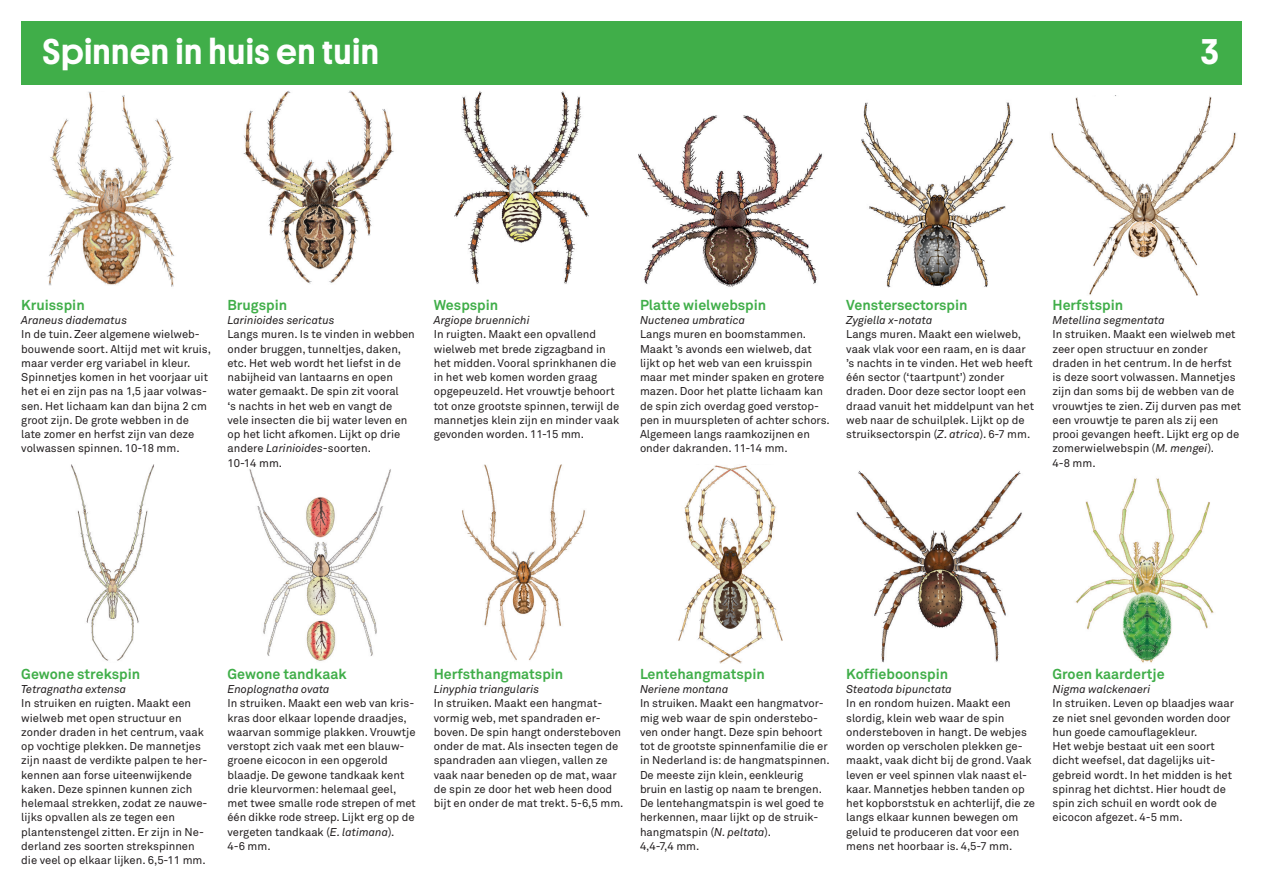
<style>
.page{position:relative;width:1263px;height:893px;background:#fff}
.page>*{position:absolute;margin:0;border:0;box-sizing:border-box;transform-origin:0 0}
.t1{font:500 36px "Platform";letter-spacing:.025em;color:#fff}
.t2{font:700 14.25px "Akkurat Pro";color:#40ae49}
.t3{font:11.25px/14.2px "Akkurat Pro";color:#231f20}
.t4{font:italic 11.25px "Akkurat Pro";color:#231f20}
.s1{font-style:italic}
</style>
<div class="page">
<img style="left:47px;top:91px;width:128px;height:196px">
<img style="left:243px;top:90px;width:151px;height:194px">
<img style="left:455px;top:91px;width:134px;height:193px">
<img style="left:638px;top:115px;width:185px;height:172px">
<img style="left:861px;top:102px;width:152px;height:186px">
<img style="left:1051px;top:96px;width:185px;height:199px">
<img style="left:71px;top:464px;width:83px;height:197px">
<img style="left:249px;top:469px;width:142px;height:192px">
<img style="left:462px;top:464px;width:123px;height:197px">
<img style="left:856px;top:471px;width:166px;height:191px">
<img style="left:1075px;top:478px;width:139px;height:185px">
<img style="left:678px;top:465px;width:105px;height:198px">
<div style="left:21px;top:21px;width:1221px;height:64px;background:#40ae49"></div>
<h1 class="t1" style="left:43px;top:25px;width:338px">Spinnen in huis en tuin</h1>
<h1 class="t1" style="left:1201px;top:25px;width:19px">3</h1>
<p class="t2" style="left:21px;top:296px;width:65px">Kruisspin</p>
<p class="t4" style="left:21px;top:314px;width:107px">Araneus diadematus</p>
<p class="t3" style="left:21px;top:328px;width:191px">In de tuin. Zeer algemene wielweb&shy;bouwende soort. Altijd met wit kruis, maar verder erg variabel in kleur.<br>Spinnetjes komen in het voorjaar uit het ei en zijn pas na 1,5 jaar volwas&shy;sen. Het lichaam kan dan bijna 2 cm groot zijn. De grote webben in de late zomer en herfst zijn van deze volwassen spinnen. 10-18 mm.</p>
<p class="t2" style="left:227px;top:296px;width:61px">Brugspin</p>
<p class="t4" style="left:227px;top:314px;width:109px">Larinioides sericatus</p>
<p class="t3" style="left:227px;top:328px;width:189px">Langs muren. Is te vinden in webben onder bruggen, tunneltjes, daken, etc. Het web wordt het liefst in de nabijheid van lantaarns en open water gemaakt. De spin zit vooral<br>‘s nachts in het web en vangt de vele insecten die bij water leven en op het licht afkomen. Lijkt op drie andere <span class="s1">Larinioides</span>-soorten.<br>10-14 mm.</p>
<p class="t2" style="left:434px;top:296px;width:66px">Wespspin</p>
<p class="t4" style="left:434px;top:314px;width:97px">Argiope bruennichi</p>
<p class="t3" style="left:434px;top:328px;width:187px">In ruigten. Maakt een opvallend wielweb met brede zigzagband in het midden. Vooral sprinkhanen die in het web komen worden graag opgepeuzeld. Het vrouwtje behoort tot onze grootste spinnen, terwijl de mannetjes klein zijn en minder vaak gevonden worden. 11-15 mm.</p>
<p class="t2" style="left:640px;top:296px;width:128px">Platte wielwebspin</p>
<p class="t4" style="left:640px;top:314px;width:107px">Nuctenea umbratica</p>
<p class="t3" style="left:640px;top:328px;width:191px">Langs muren en boomstammen.<br>Maakt ’s avonds een wielweb, dat lijkt op het web van een kruisspin maar met minder spaken en grotere mazen. Door het platte lichaam kan de spin zich overdag goed verstop&shy;pen in muurspleten of achter schors.<br>Algemeen langs raamkozijnen en onder dakranden. 11-14 mm.</p>
<p class="t2" style="left:846px;top:296px;width:123px">Venstersectorspin</p>
<p class="t4" style="left:846px;top:314px;width:88px">Zygiella x-notata</p>
<p class="t3" style="left:846px;top:328px;width:189px">Langs muren. Maakt een wielweb, vaak vlak voor een raam, en is daar ’s nachts in te vinden. Het web heeft één sector (‘taartpunt’) zonder draden. Door deze sector loopt een draad vanuit het middelpunt van het web naar de schuilplek. Lijkt op de struiksectorspin (<span class="s1">Z. atrica</span>). 6-7 mm.</p>
<p class="t2" style="left:1052px;top:296px;width:72px">Herfstspin</p>
<p class="t4" style="left:1052px;top:314px;width:114px">Metellina segmentata</p>
<p class="t3" style="left:1052px;top:328px;width:190px">In struiken. Maakt een wielweb met zeer open structuur en zonder draden in het centrum. In de herfst is deze soort volwassen. Mannetjes zijn dan soms bij de webben van de vrouwtjes te zien. Zij durven pas met een vrouwtje te paren als zij een prooi gevangen heeft. Lijkt erg op de zomerwielwebspin (<span class="s1">M. mengei</span>).<br>4-8 mm.</p>
<p class="t2" style="left:21px;top:665px;width:121px">Gewone strekspin</p>
<p class="t4" style="left:21px;top:682px;width:106px">Tetragnatha extensa</p>
<p class="t3" style="left:21px;top:696px;width:188px">In struiken en ruigten. Maakt een wielweb met open structuur en zonder draden in het centrum, vaak op vochtige plekken. De mannetjes zijn naast de verdikte palpen te her&shy;kennen aan forse uiteenwijkende kaken. Deze spinnen kunnen zich helemaal strekken, zodat ze nauwe&shy;lijks opvallen als ze tegen een plantenstengel zitten. Er zijn in Ne&shy;derland zes soorten strekspinnen die veel op elkaar lijken. 6,5-11 mm.</p>
<p class="t2" style="left:227px;top:665px;width:121px">Gewone tandkaak</p>
<p class="t4" style="left:227px;top:682px;width:104px">Enoplognatha ovata</p>
<p class="t3" style="left:227px;top:696px;width:190px">In struiken. Maakt een web van kris&shy;kras door elkaar lopende draadjes, waarvan sommige plakken. Vrouwtje verstopt zich vaak met een blauw&shy;groene eicocon in een opgerold blaadje. De gewone tandkaak kent drie kleurvormen: helemaal geel, met twee smalle rode strepen of met één dikke rode streep. Lijkt erg op de vergeten tandkaak (<span class="s1">E. latimana</span>).<br>4-6 mm.</p>
<p class="t2" style="left:434px;top:665px;width:131px">Herfsthangmatspin</p>
<p class="t4" style="left:434px;top:682px;width:107px">Linyphia triangularis</p>
<p class="t3" style="left:434px;top:696px;width:191px">In struiken. Maakt een hangmat&shy;vormig web, met spandraden er&shy;boven. De spin hangt ondersteboven onder de mat. Als insecten tegen de spandraden aan vliegen, vallen ze vaak naar beneden op de mat, waar de spin ze door het web heen dood bijt en onder de mat trekt. 5-6,5 mm.</p>
<p class="t2" style="left:640px;top:665px;width:126px">Lentehangmatspin</p>
<p class="t4" style="left:640px;top:682px;width:90px">Neriene montana</p>
<p class="t3" style="left:640px;top:696px;width:191px">In struiken. Maakt een hangmatvor&shy;mig web waar de spin onderstebo&shy;ven onder hangt. Deze spin behoort tot de grootste spinnenfamilie die er in Nederland is: de hangmatspinnen.<br>De meeste zijn klein, eenkleurig bruin en lastig op naam te brengen.<br>De lentehangmatspin is wel goed te herkennen, maar lijkt op de struik&shy;hangmatspin (<span class="s1">N. peltata</span>).<br>4,4-7,4 mm.</p>
<p class="t2" style="left:846px;top:665px;width:103px">Koffieboonspin</p>
<p class="t4" style="left:846px;top:682px;width:107px">Steatoda bipunctata</p>
<p class="t3" style="left:846px;top:696px;width:190px">In en rondom huizen. Maakt een slordig, klein web waar de spin ondersteboven in hangt. De webjes worden op verscholen plekken ge&shy;maakt, vaak dicht bij de grond. Vaak leven er veel spinnen vlak naast el&shy;kaar. Mannetjes hebben tanden op het kopborststuk en achterlijf, die ze langs elkaar kunnen bewegen om geluid te produceren dat voor een mens net hoorbaar is. 4,5-7 mm.</p>
<p class="t2" style="left:1052px;top:665px;width:114px">Groen kaardertje</p>
<p class="t4" style="left:1052px;top:682px;width:99px">Nigma walckenaeri</p>
<p class="t3" style="left:1052px;top:696px;width:183px">In struiken. Leven op blaadjes waar ze niet snel gevonden worden door hun goede camouflagekleur.<br>Het webje bestaat uit een soort dicht weefsel, dat dagelijks uit&shy;gebreid wordt. In het midden is het spinrag het dichtst. Hier houdt de spin zich schuil en wordt ook de eicocon afgezet. 4-5 mm.</p>
</div>
